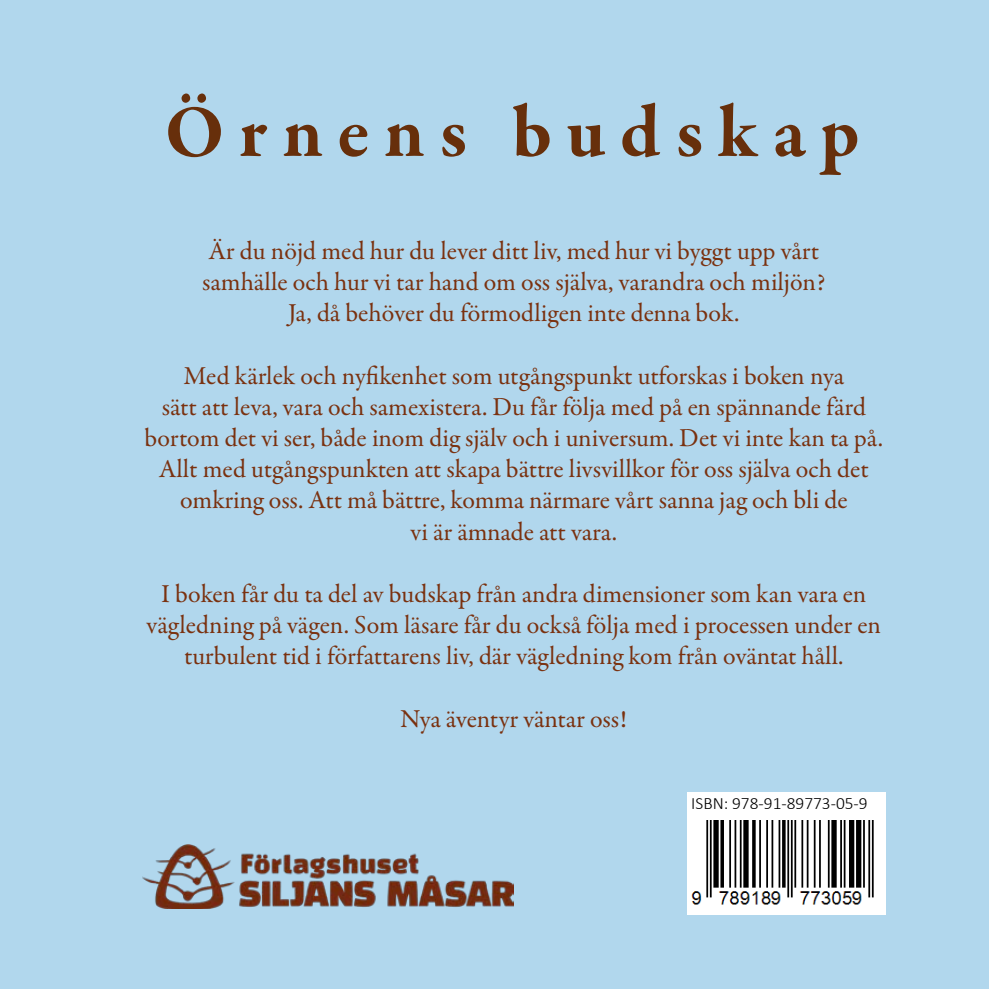
<style>
.page{position:relative;width:989px;height:989px;background:#fff}
.page>*{position:absolute;margin:0;border:0;box-sizing:border-box;transform-origin:0 0}
.t1{font:700 75.83px "Garamond Premr Pro";letter-spacing:.19em;color:#672f0b}
.t2{font:26.1px/31.3px "Garamond Premr Pro";color:#7a310f;text-align:center}
.t3{font:300 17.32px "Calibri";color:#000}
</style>
<div class="page">
<div style="left:6px;top:0;width:982px;height:988px;background:#b1d7ed"></div>
<hr style="left:988px;top:0;width:1px;height:988px;background:#b1d7ed">
<div style="left:0;top:0;width:39px;height:988px;background:#b1d7ed"></div>
<img style="left:142px;top:844px;width:372px;height:64px">
<div style="left:687px;top:793px;width:198px;height:122px;background:#fff"></div>
<img style="left:691px;top:820px;width:183px;height:85px">
<p class="t1" style="left:165px;top:85px;width:696px">Örnens budskap</p>
<p class="t2" style="left:202px;top:235px;width:624px">Är du nöjd med hur du lever ditt liv, med hur vi byggt upp vårt samhälle och hur vi tar hand om oss själva, varandra och miljön?<br>Ja, då behöver du förmodligen inte denna bok.</p>
<p class="t2" style="left:145px;top:360px;width:740px">Med kärlek och nyfikenhet som utgångspunkt utforskas i boken nya<br>sätt att leva, vara och samexistera. Du får följa med på en spännande färd bortom det vi ser, både inom dig själv och i universum. Det vi inte kan ta på.<br>Allt med utgångspunkten att skapa bättre livsvillkor för oss själva och det omkring oss. Att må bättre, komma närmare vårt sanna jag och bli de<br>vi är ämnade att vara.</p>
<p class="t2" style="left:147px;top:578px;width:736px">I boken får du ta del av budskap från andra dimensioner som kan vara en vägledning på vägen. Som läsare får du också följa med i processen under en turbulent tid i författarens liv, där vägledning kom från oväntat håll.</p>
<p class="t2" style="left:400px;top:703px;width:228px">Nya äventyr väntar oss!</p>
<p class="t3" style="left:691px;top:793px;width:178px">ISBN: 978-91-89773-05-9</p>
</div>
